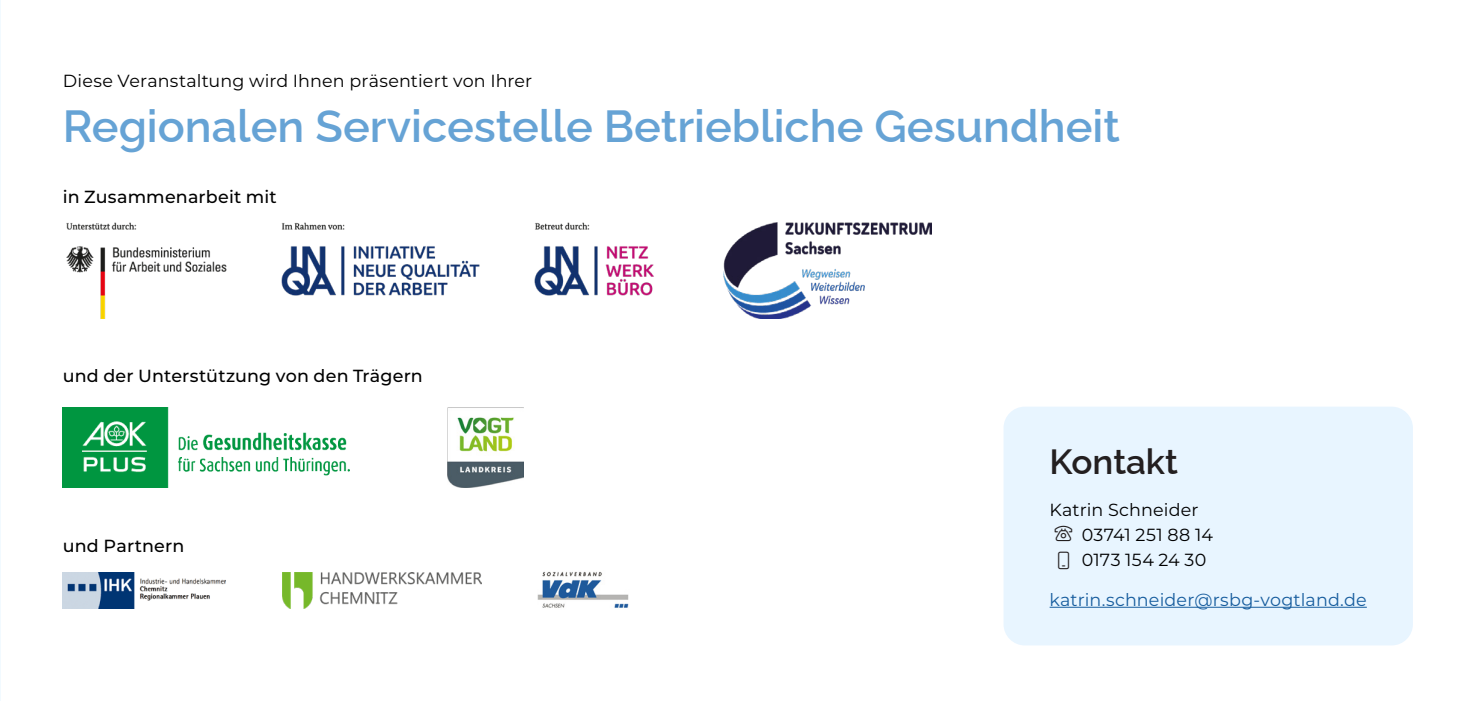
<style>
.page{position:relative;width:1480px;height:701px;background:#fff}
.page>*{position:absolute;margin:0;border:0;box-sizing:border-box;transform-origin:0 0}
.t1{font:600 45px "Raleway";color:#66a3d5}
.t2{font:600 35px "Raleway";color:#231f20}
.Fließtext_linksbündi{font:500 17.5px "Montserrat";letter-spacing:.01em;color:#000}
.Fließtext_linksbündi-2{font:17.5px "Montserrat";letter-spacing:.01em;color:#000}
.Fließtext_klein{font:17.5px/25px "Montserrat";letter-spacing:.01em;color:#000}
.Fließtext_klein-2{font:17.5px "Montserrat";letter-spacing:.01em;color:#175d9e}
.t3{font:300 17.5px "Font Awesome 6 Pro";color:#231f20}
</style>
<div class="page">
<hr style="left:0;top:0;width:1px;height:700px;background:#f2faff">
<div style="left:1003px;top:406px;width:409px;height:239px;background:#e8f5ff;border-radius:21px"></div>
<img style="left:63px;top:407px;width:287px;height:80px">
<img style="left:447px;top:407px;width:76px;height:80px">
<img style="left:63px;top:572px;width:163px;height:36px">
<img style="left:282px;top:572px;width:199px;height:36px">
<img style="left:537px;top:571px;width:92px;height:38px">
<img style="left:66px;top:222px;width:588px;height:96px">
<img style="left:723px;top:222px;width:208px;height:97px">
<hr style="left:1049px;top:606px;width:317px;height:1px;background:#175d9e">
<p class="Fließtext_linksbündi-2" style="left:63px;top:68px;width:471px">Diese Veranstaltung wird Ihnen präsentiert von Ihrer</p>
<p class="t1" style="left:63px;top:90px;width:1058px">Regionalen Servicestelle Betriebliche Gesundheit</p>
<p class="Fließtext_linksbündi" style="left:63px;top:184px;width:215px">in Zusammenarbeit mit</p>
<p class="Fließtext_linksbündi" style="left:63px;top:363px;width:361px">und der Unterstützung von den Trägern</p>
<p class="Fließtext_linksbündi" style="left:63px;top:533px;width:123px">und Partnern</p>
<p class="t2" style="left:1049px;top:433px;width:130px">Kontakt</p>
<p class="Fließtext_klein" style="left:1081px;top:496px;width:133px;text-indent:-32px">Katrin Schneider<br>03741 251 88 14<br>0173 154 24 30</p>
<p class="Fließtext_klein-2" style="left:1049px;top:587px;width:319px">katrin.schneider@rsbg-vogtland.de</p>
<p class="t3" style="left:1054px;top:525px;width:19px">□■□▼</p>
</div>
